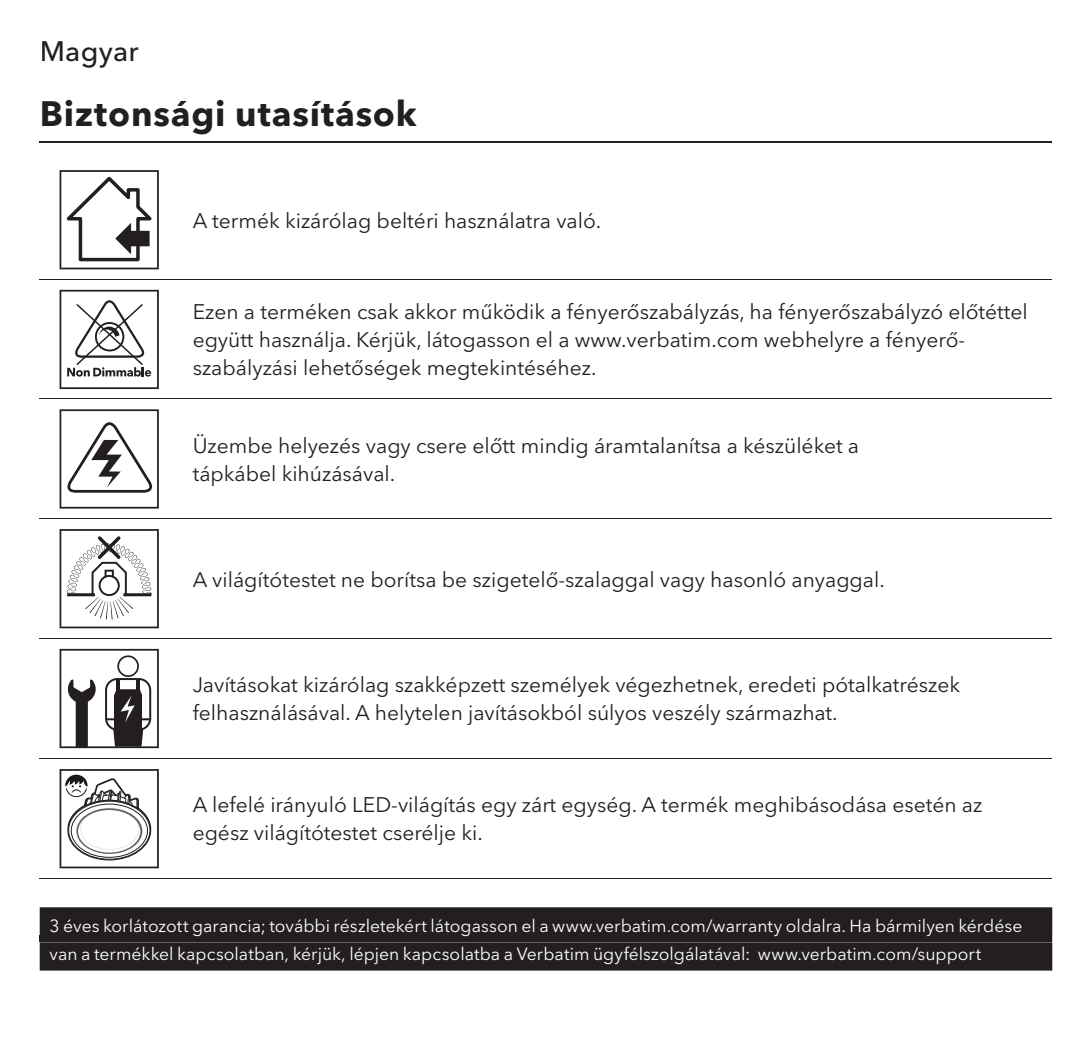
<style>
.page{position:relative;width:1092px;height:1042px;background:#fff}
.page>*{position:absolute;margin:0;border:0;box-sizing:border-box;transform-origin:0 0}
.t1{font:700 35px "Avenir Next LT Pro";letter-spacing:.025em;color:#231f20}
.t2{font:500 28px "Avenir Next LT Pro";letter-spacing:.01em;color:#231f20}
.t3{font:21px/28px "Avenir Next LT Pro";color:#231f20}
.t4{font:17.5px/28px "Avenir Next LT Pro";color:#fff}
</style>
<div class="page">
<hr style="left:40px;top:141px;width:1012px;height:2px;background:#231f20">
<div style="left:40px;top:907px;width:1012px;height:63px;background:#231f20"></div>
<div style="left:40px;top:935px;width:1012px;height:7px;background:#231f20"></div>
<hr style="left:40px;top:279px;width:1012px;height:1px;background:#231f20">
<hr style="left:40px;top:398px;width:1012px;height:1px;background:#231f20">
<hr style="left:40px;top:518px;width:1012px;height:1px;background:#231f20">
<hr style="left:40px;top:638px;width:1012px;height:1px;background:#231f20">
<hr style="left:40px;top:758px;width:1012px;height:1px;background:#231f20">
<hr style="left:40px;top:878px;width:1012px;height:1px;background:#231f20">
<svg style="left:60px;top:170px;width:99px;height:99px"></svg>
<svg style="left:60px;top:290px;width:99px;height:99px"></svg>
<svg style="left:60px;top:529px;width:99px;height:99px"></svg>
<svg style="left:60px;top:649px;width:99px;height:100px"></svg>
<svg style="left:60px;top:409px;width:99px;height:99px"></svg>
<svg style="left:60px;top:769px;width:99px;height:99px"></svg>
<h2 class="t2" style="left:40px;top:40px;width:100px">Magyar</h2>
<h1 class="t1" style="left:40px;top:97px;width:378px">Biztonsági utasítások</h1>
<p class="t3" style="left:193px;top:208px;width:410px">A termék kizárólag beltéri használatra való.</p>
<p class="t3" style="left:193px;top:300px;width:836px">Ezen a terméken csak akkor működik a fényerőszabályzás, ha fényerőszabályzó előtéttel együtt használja. Kérjük, látogasson el a www.verbatim.com webhelyre a fényerő&shy;szabályzási lehetőségek megtekintéséhez.</p>
<p class="t3" style="left:193px;top:433px;width:668px">Üzembe helyezés vagy csere előtt mindig áramtalanítsa a készüléket a tápkábel kihúzásával.</p>
<p class="t3" style="left:193px;top:567px;width:693px">A világítótestet ne borítsa be szigetelő-szalaggal vagy hasonló anyaggal.</p>
<p class="t3" style="left:193px;top:673px;width:769px">Javításokat kizárólag szakképzett személyek végezhetnek, eredeti pótalkatrészek felhasználásával. A helytelen javításokból súlyos veszély származhat.</p>
<p class="t3" style="left:193px;top:793px;width:791px">A lefelé irányuló LED-világítás egy zárt egység. A termék meghibásodása esetén az egész világítótestet cserélje ki.</p>
<p class="t4" style="left:50px;top:914px;width:974px">3 éves korlátozott garancia; további részletekért látogasson el a www.verbatim.com/warranty oldalra. Ha bármilyen kérdése van a termékkel kapcsolatban, kérjük, lépjen kapcsolatba a Verbatim ügyfélszolgálatával: www.verbatim.com/support</p>
</div>
